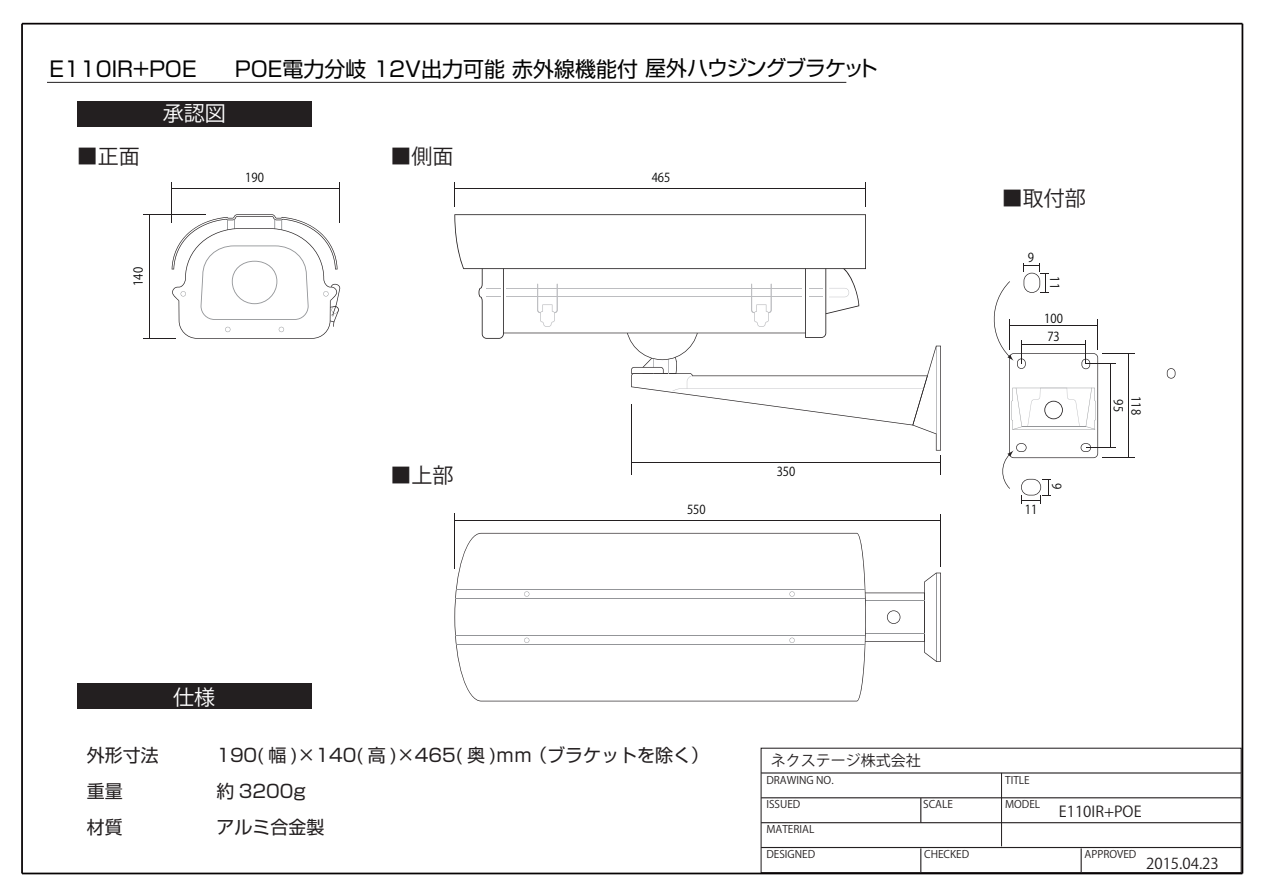
<style>
.page{position:relative;width:1263px;height:893px;background:#fff}
.page>*{position:absolute;margin:0;border:0;box-sizing:border-box;transform-origin:0 0}
.t1{font:21px "Shin Go Pro";color:#030303}
.t2{font:21px "Koz Go Pro";color:#231f20}
.t3{font:21px "Koz Go Pro";color:#fff}
.t4{font:18px/36px "Shin Go Pro";color:#231f20}
.t5{font:15px "Koz Go Pro";color:#231f20}
.t6{font:12.3px/18.6px "Koz Go Pro";color:#030303;scale:.91 1}
.t7{font:10.5px "Koz Go Pro";color:#231f20}
</style>
<div class="page">
<div style="left:760px;top:748px;width:482px;height:125px;background:#fff;border:1px solid #231f20"></div>
<hr style="left:761px;top:847px;width:480px;height:1px;background:#231f20">
<hr style="left:761px;top:822px;width:480px;height:1px;background:#231f20">
<hr style="left:761px;top:797px;width:480px;height:1px;background:#231f20">
<hr style="left:761px;top:772px;width:480px;height:1px;background:#231f20">
<hr style="left:1080px;top:848px;width:2px;height:24px;background:#231f20">
<svg style="left:920px;top:848px;width:1px;height:24px"></svg>
<hr style="left:1001px;top:773px;width:1px;height:73px;background:#231f20">
<svg style="left:920px;top:798px;width:1px;height:25px"></svg>
<hr style="left:22px;top:23px;width:1220px;height:2px;background:#070304">
<hr style="left:1241px;top:24px;width:2px;height:849px;background:#070304">
<hr style="left:22px;top:873px;width:1220px;height:1px;background:#070304">
<hr style="left:21px;top:24px;width:2px;height:849px;background:#070304">
<hr style="left:47px;top:82px;width:799px;height:1px;background:#221f21">
<div style="left:77px;top:101px;width:235px;height:26px;background:#231f20"></div>
<div style="left:77px;top:683px;width:235px;height:26px;background:#231f20"></div>
<hr style="left:455px;top:189px;width:410px;height:1px;background:#231f20">
<hr style="left:172px;top:189px;width:168px;height:1px;background:#231f20">
<hr style="left:340px;top:182px;width:1px;height:41px;background:#231f20">
<hr style="left:172px;top:182px;width:1px;height:41px;background:#231f20">
<hr style="left:149px;top:215px;width:1px;height:123px;background:#231f20">
<hr style="left:143px;top:215px;width:63px;height:1px;background:#231f20">
<hr style="left:143px;top:338px;width:32px;height:1px;background:#231f20">
<svg style="left:865px;top:182px;width:1px;height:24px"></svg>
<hr style="left:455px;top:520px;width:486px;height:1px;background:#231f20">
<hr style="left:455px;top:514px;width:1px;height:55px;background:#231f20">
<hr style="left:940px;top:514px;width:1px;height:52px;background:#231f20">
<hr style="left:1102px;top:353px;width:33px;height:1px;background:#231f20">
<hr style="left:1102px;top:458px;width:33px;height:1px;background:#231f20">
<hr style="left:1128px;top:353px;width:1px;height:105px;background:#231f20">
<svg style="left:454px;top:214px;width:487px;height:261px"></svg>
<svg style="left:866px;top:573px;width:75px;height:89px"></svg>
<svg style="left:454px;top:533px;width:412px;height:168px"></svg>
<hr style="left:456px;top:589px;width:409px;height:1px;background:#939598">
<hr style="left:455px;top:598px;width:410px;height:1px;background:#939598">
<hr style="left:455px;top:636px;width:410px;height:1px;background:#939598">
<hr style="left:456px;top:644px;width:409px;height:1px;background:#939598">
<svg style="left:524px;top:591px;width:5px;height:6px"></svg>
<svg style="left:789px;top:591px;width:6px;height:6px"></svg>
<svg style="left:524px;top:638px;width:5px;height:5px"></svg>
<svg style="left:789px;top:638px;width:6px;height:5px"></svg>
<svg style="left:172px;top:214px;width:169px;height:125px"></svg>
<svg style="left:1167px;top:368px;width:8px;height:11px"></svg>
<svg style="left:993px;top:263px;width:122px;height:241px"></svg>
<h1 class="t1" style="left:49px;top:52px;width:148px">E110IR+POE</h1>
<h1 class="t1" style="left:235px;top:51px;width:645px">POE電力分岐 12V出力可能 赤外線機能付 屋外ハウジングブラケット</h1>
<h1 class="t3" style="left:163px;top:100px;width:64px">承認図</h1>
<h1 class="t2" style="left:77px;top:142px;width:64px">■正面</h1>
<h1 class="t2" style="left:390px;top:142px;width:64px">■側面</h1>
<p class="t6" style="left:129px;top:286px;width:22px;rotate:-90deg">140</p>
<p class="t6" style="left:245px;top:169px;width:22px">190</p>
<p class="t6" style="left:652px;top:169px;width:22px">465</p>
<h1 class="t2" style="left:390px;top:461px;width:64px">■上部</h1>
<p class="t6" style="left:687px;top:500px;width:22px">550</p>
<p class="t6" style="left:777px;top:462px;width:22px">350</p>
<h1 class="t2" style="left:1002px;top:185px;width:85px">■取付部</h1>
<p class="t6" style="left:1028px;top:248px;width:8px">9</p>
<p class="t6" style="left:1063px;top:276px;width:15px;rotate:90deg">11</p>
<p class="t6" style="left:1044px;top:309px;width:22px">100<br>73</p>
<p class="t6" style="left:1025px;top:501px;width:15px">11</p>
<p class="t6" style="left:1066px;top:483px;width:8px;rotate:90deg">9</p>
<p class="t6" style="left:1127px;top:399px;width:15px;rotate:90deg">95</p>
<p class="t6" style="left:1145px;top:396px;width:22px;rotate:90deg">118</p>
<h1 class="t3" style="left:173px;top:684px;width:43px">仕様</h1>
<h2 class="t4" style="left:87px;top:734px;width:73px">外形寸法重量<br>材質</h2>
<h2 class="t4" style="left:216px;top:734px;width:494px">190( 幅 )×140( 高 )×465( 奥 )ｍｍ （ブラケットを除く）約 3200g<br>アルミ合金製</h2>
<h3 class="t5" style="left:771px;top:750px;width:151px">ネクステージ株式会社</h3>
<p class="t7" style="left:766px;top:773px;width:69px">DRAWING NO.</p>
<p class="t7" style="left:766px;top:797px;width:36px">ISSUED</p>
<p class="t7" style="left:766px;top:823px;width:49px">MATERIAL</p>
<p class="t7" style="left:766px;top:847px;width:50px">DESIGNED</p>
<p class="t7" style="left:923px;top:797px;width:31px">SCALE</p>
<p class="t7" style="left:1005px;top:773px;width:26px">TITLE</p>
<p class="t7" style="left:1005px;top:797px;width:37px">MODEL</p>
<h3 class="t5" style="left:1059px;top:801px;width:84px">E110IR+POE</h3>
<p class="t7" style="left:924px;top:847px;width:46px">CHECKED</p>
<p class="t7" style="left:1084px;top:847px;width:53px">APPROVED</p>
<h3 class="t5" style="left:1146px;top:853px;width:74px">2015.04.23</h3>
</div>
